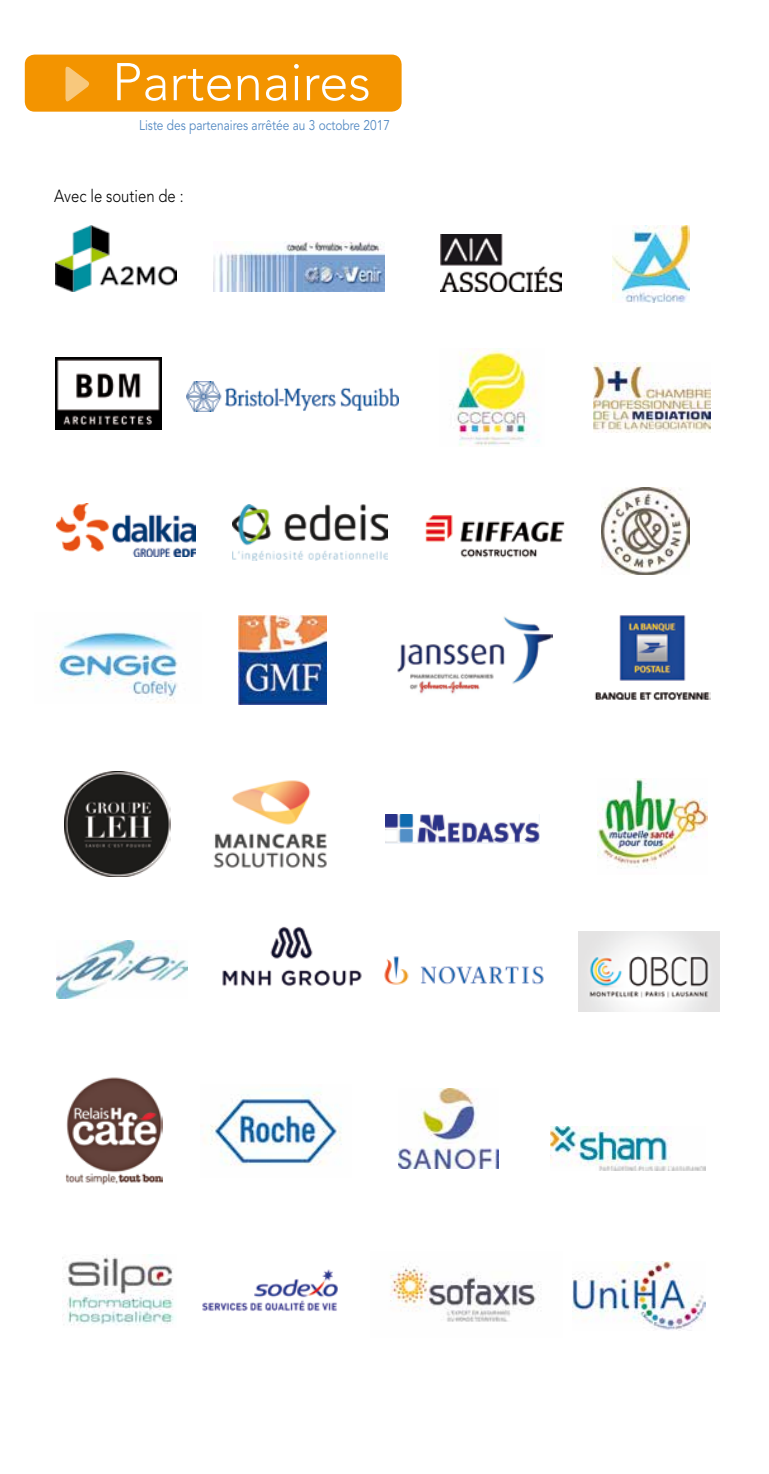
<style>
.page{position:relative;width:769px;height:1474px;background:#fff}
.page>*{position:absolute;margin:0;border:0;box-sizing:border-box;transform-origin:0 0}
.t1{font:300 52.5px "Avenir";color:#fff}
.t2{font:300 17.5px "Avenir";color:#000;scale:.85 1}
.t3{font:14px "Avenir";color:#5389c2;scale:.85 1}
</style>
<div class="page">
<div style="left:25px;top:55px;width:377px;height:57px;background:#f39400;border-radius:10px"></div>
<svg style="left:65px;top:66px;width:24px;height:36px"></svg>
<img style="left:56px;top:226px;width:120px;height:65px">
<img style="left:55px;top:357px;width:106px;height:72px">
<img style="left:57px;top:504px;width:139px;height:52px">
<img style="left:54px;top:632px;width:124px;height:71px">
<img style="left:65px;top:771px;width:106px;height:105px">
<img style="left:597px;top:778px;width:111px;height:91px">
<img style="left:56px;top:940px;width:131px;height:58px">
<img style="left:65px;top:1077px;width:97px;height:108px">
<img style="left:62px;top:1254px;width:113px;height:71px">
<img style="left:202px;top:1269px;width:136px;height:42px">
<img style="left:572px;top:1261px;width:134px;height:69px">
<img style="left:390px;top:1266px;width:149px;height:56px">
<img style="left:398px;top:1088px;width:101px;height:80px">
<img style="left:551px;top:1126px;width:155px;height:44px">
<img style="left:210px;top:1092px;width:132px;height:74px">
<img style="left:222px;top:926px;width:140px;height:61px">
<img style="left:578px;top:931px;width:142px;height:80px">
<img style="left:384px;top:956px;width:160px;height:29px">
<img style="left:213px;top:780px;width:114px;height:88px">
<img style="left:385px;top:814px;width:154px;height:29px">
<img style="left:397px;top:616px;width:155px;height:78px">
<img style="left:239px;top:615px;width:87px;height:89px">
<img style="left:594px;top:615px;width:116px;height:85px">
<img style="left:232px;top:505px;width:156px;height:55px">
<img style="left:602px;top:487px;width:88px;height:88px">
<img style="left:425px;top:515px;width:140px;height:43px">
<img style="left:457px;top:348px;width:83px;height:99px">
<img style="left:594px;top:362px;width:116px;height:70px">
<img style="left:187px;top:381px;width:212px;height:30px">
<img style="left:441px;top:235px;width:120px;height:56px">
<img style="left:612px;top:226px;width:77px;height:76px">
<img style="left:213px;top:242px;width:171px;height:50px">
<h1 class="t1" style="left:112px;top:51px;width:260px">Partenaires</h1>
<p class="t3" style="left:139px;top:117px;width:297px">Liste des partenaires arrêtée au 3 octobre 2017</p>
<p class="t2" style="left:54px;top:186px;width:154px">Avec le soutien de :</p>
</div>
